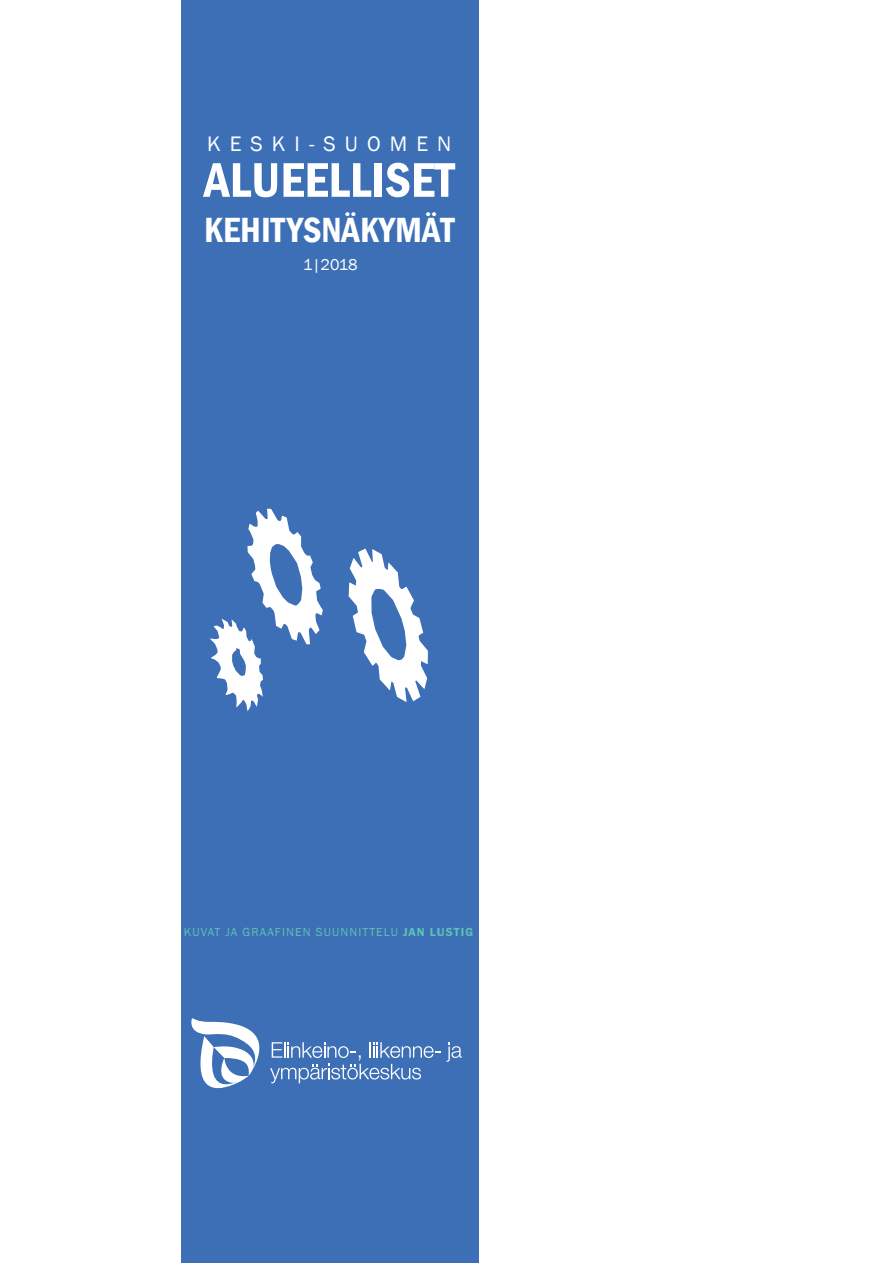
<style>
.page{position:relative;width:893px;height:1263px;background:#fff}
.page>*{position:absolute;margin:0;border:0;box-sizing:border-box;transform-origin:0 0}
.t1{font:600 condensed 50.4px "Franklin Gothic";color:#fff}
.t2{font:600 condensed 36px "Franklin Gothic";color:#fff}
.t3{font:21.6px "Franklin Gothic";letter-spacing:.42em;color:#fff}
.Otsikko{font:16.2px "Franklin Gothic";color:#fff}
.Otsikko-2{font:12px "Franklin Gothic";letter-spacing:.09em;color:#5cc3b2}
.s1{font-weight:600}
</style>
<div class="page">
<div style="left:181px;top:0;width:297px;height:1263px;background:#3d6fb7"></div>
<svg style="left:210px;top:508px;width:113px;height:204px"></svg>
<svg style="left:348px;top:548px;width:80px;height:154px"></svg>
<svg style="left:446px;top:1042px;width:16px;height:20px"></svg>
<svg style="left:270px;top:1042px;width:170px;height:41px"></svg>
<svg style="left:191px;top:1018px;width:69px;height:71px"></svg>
<p class="t3" style="left:207px;top:131px;width:246px">KESKI-SUOMEN</p>
<p class="t1" style="left:204px;top:146px;width:252px">ALUEELLISET</p>
<p class="t2" style="left:204px;top:206px;width:252px">KEHITYSNÄKYMÄT</p>
<p class="Otsikko" style="left:303px;top:255px;width:56px">1|2018</p>
<p class="Otsikko-2" style="left:184px;top:925px;width:291px">KUVAT JA GRAAFINEN SUUNNITTELU <span class="s1">JAN LUSTIG</span></p>
</div>
